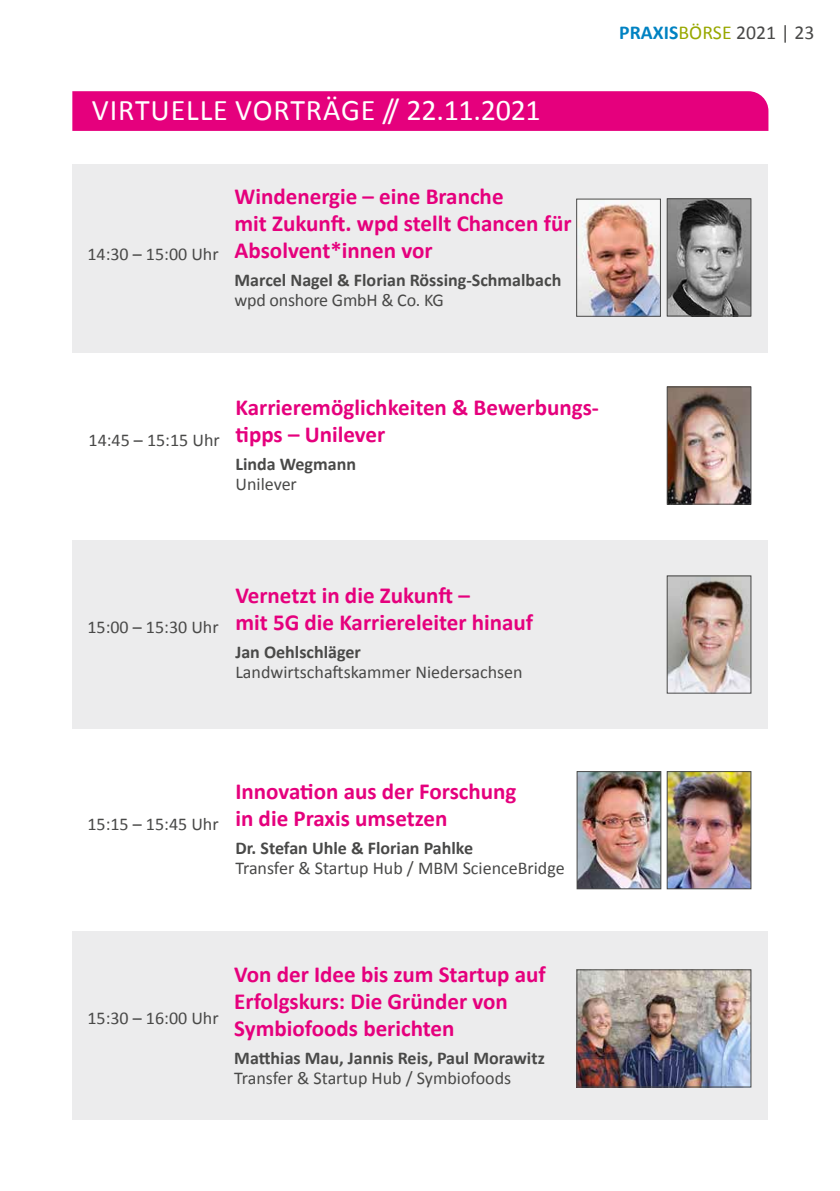
<style>
.page{position:relative;width:840px;height:1191px;background:#fff}
.page>*{position:absolute;margin:0;border:0;box-sizing:border-box;transform-origin:0 0}
.t1{font:30px "Calibri";letter-spacing:.03em;color:#fff}
.t2{font:700 23px/27px "Calibri";color:#e5007d}
.t3{font:19.8px "Calibri";color:#494948}
.t4{font:18px "Calibri";color:#494948}
.t5{font:700 18px "Calibri";color:#494948}
.s1{font-weight:700;color:#0082c2}
.s2{color:#98a800}
</style>
<div class="page">
<div style="left:72px;top:91px;width:696px;height:40px;background:#e5007d"></div>
<div style="left:72px;top:930px;width:695px;height:189px;background:#ececed"></div>
<div style="left:72px;top:540px;width:695px;height:189px;background:#ececed"></div>
<div style="left:72px;top:164px;width:695px;height:188px;background:#ececed"></div>
<img style="left:668px;top:773px;width:80px;height:114px">
<div style="left:666px;top:771px;width:84px;height:118px;border:1px solid #494948"></div>
<img style="left:668px;top:577px;width:80px;height:114px">
<div style="left:666px;top:575px;width:84px;height:118px;border:1px solid #494948"></div>
<img style="left:668px;top:200px;width:80px;height:114px">
<div style="left:666px;top:198px;width:84px;height:118px;border:1px solid #494948"></div>
<img style="left:578px;top:201px;width:80px;height:113px">
<div style="left:576px;top:199px;width:84px;height:117px;border:1px solid #494948"></div>
<img style="left:668px;top:389px;width:80px;height:113px">
<div style="left:666px;top:387px;width:84px;height:117px;border:1px solid #494948"></div>
<img style="left:578px;top:773px;width:80px;height:114px">
<div style="left:576px;top:771px;width:84px;height:118px;border:1px solid #494948"></div>
<img style="left:578px;top:971px;width:170px;height:114px">
<div style="left:576px;top:969px;width:174px;height:118px;border:1px solid #494948"></div>
<h1 class="t1" style="left:92px;top:89px;width:450px">VIRTUELLE VORTRÄGE // 22.11.2021</h1>
<p class="t4" style="left:87px;top:242px;width:133px">14:30 – 15:00 Uhr</p>
<p class="t2" style="left:234px;top:182px;width:338px">Windenergie – eine Branche<br>mit Zukunft. wpd stellt Chancen für<br>Absolvent*innen vor</p>
<p class="t5" style="left:234px;top:267px;width:328px">Marcel Nagel &amp; Florian Rössing-Schmalbach</p>
<p class="t4" style="left:234px;top:287px;width:211px">wpd onshore GmbH &amp; Co. KG</p>
<p class="t3" style="left:619px;top:19px;width:196px"><span class="s1">PRAXIS</span><span class="s2">BÖRSE</span> 2021 | 23</p>
<p class="t4" style="left:88px;top:428px;width:133px">14:45 – 15:15 Uhr</p>
<p class="t2" style="left:235px;top:393px;width:365px">Karrieremöglichkeiten &amp; Bewerbungs&shy;tipps – Unilever</p>
<p class="t5" style="left:235px;top:452px;width:122px">Linda Wegmann</p>
<p class="t4" style="left:235px;top:472px;width:63px">Unilever</p>
<p class="t4" style="left:87px;top:614px;width:133px">15:00 – 15:30 Uhr</p>
<p class="t2" style="left:235px;top:580px;width:299px">Vernetzt in die Zukunft –<br>mit 5G die Karriereleiter hinauf</p>
<p class="t5" style="left:235px;top:639px;width:127px">Jan Oehlschläger</p>
<p class="t4" style="left:235px;top:659px;width:288px">Landwirtschaftskammer Niedersachsen</p>
<p class="t4" style="left:87px;top:812px;width:133px">15:15 – 15:45 Uhr</p>
<p class="t2" style="left:235px;top:777px;width:282px">Innovation aus der Forschung in die Praxis umsetzen</p>
<p class="t5" style="left:235px;top:835px;width:239px">Dr. Stefan Uhle &amp; Florian Pahlke</p>
<p class="t4" style="left:235px;top:855px;width:330px">Transfer &amp; Startup Hub / MBM ScienceBridge</p>
<p class="t4" style="left:87px;top:1006px;width:133px">15:30 – 16:00 Uhr</p>
<p class="t2" style="left:234px;top:960px;width:313px">Von der Idee bis zum Startup auf<br>Erfolgskurs: Die Gründer von<br>Symbiofoods berichten</p>
<p class="t5" style="left:234px;top:1045px;width:312px">Matthias Mau, Jannis Reis, Paul Morawitz</p>
<p class="t4" style="left:234px;top:1065px;width:278px">Transfer &amp; Startup Hub / Symbiofoods</p>
</div>
